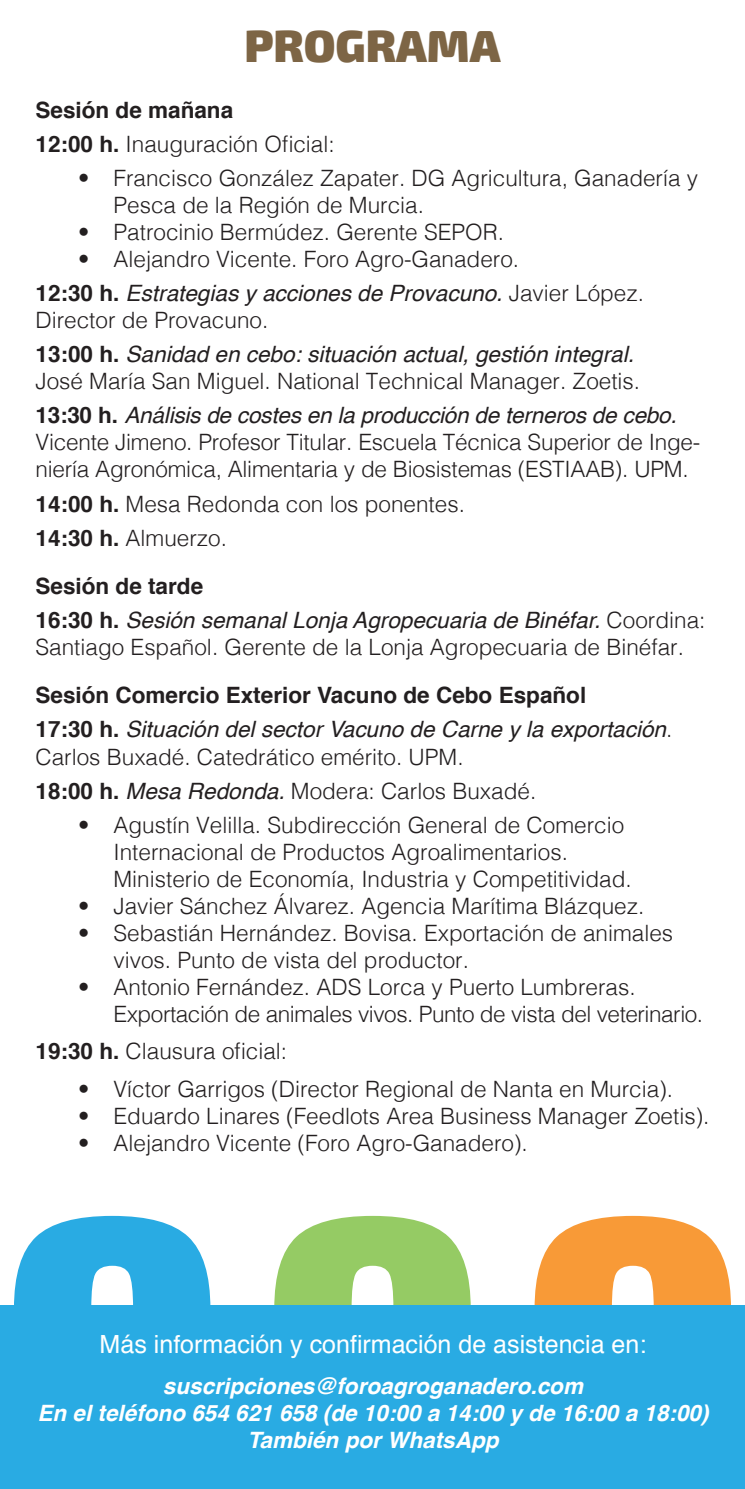
<style>
.page{position:relative;width:745px;height:1489px;background:#fff}
.page>*{position:absolute;margin:0;border:0;box-sizing:border-box;transform-origin:0 0}
.t1{font:900 45px "Exo 2";color:#7d6545}
.t2{font:25px "Helvetica";color:#fff}
.t3{font:300 22.5px/27px "Helvetica";color:#231f20}
.t4{font:italic 22.5px/34px "Helvetica";color:#231f20}
.t5{font:700 22.5px/34px "Helvetica";color:#231f20}
.t6{font:italic 700 22.5px/27px "Helvetica";color:#fff;text-align:center}
.t7{font:300 22.5px/27px "Helvetica";letter-spacing:-.02em;color:#231f20}
.s1{font-weight:300}
.s2{font-weight:700}
.s3{font-weight:400;font-style:italic}
.s4{font-weight:300;font-style:normal}
.s5{font-weight:700;font-style:normal}
</style>
<div class="page">
<svg style="left:14px;top:1215px;width:196px;height:89px"></svg>
<svg style="left:274px;top:1215px;width:196px;height:89px"></svg>
<svg style="left:534px;top:1215px;width:196px;height:89px"></svg>
<div style="left:0;top:1304px;width:744px;height:184px;background:#29abe3"></div>
<h1 class="t1" style="left:244px;top:19px;width:257px">PROGRAMA</h1>
<p class="t5" style="left:35px;top:93px;width:300px">Sesión de mañana<br>12:00 h. <span class="s1">Inauguración Oficial:</span></p>
<p class="t3" style="left:113px;top:163px;width:585px;text-indent:-35px">• Francisco González Zapater. DG Agricultura, Ganadería y<br>Pesca de la Región de Murcia.</p>
<p class="t3" style="left:78px;top:217px;width:427px">• Patrocinio Bermúdez. Gerente SEPOR.</p>
<p class="t3" style="left:35px;top:240px;width:609px;line-height:34px;text-indent:43px">• Alejandro Vicente. Foro Agro-Ganadero.<br><span class="s2">12:30 h.</span> <span class="s3">Estrategias y acciones de Provacuno.</span> Javier López.</p>
<p class="t4" style="left:35px;top:304px;width:599px"><span class="s4">Director de Provacuno.<br></span><span class="s5">13:00 h.</span> Sanidad en cebo: situación actual, gestión integral.</p>
<p class="t3" style="left:35px;top:363px;width:642px;line-height:34px">José María San Miguel. National Technical Manager. Zoetis.<br><span class="s2">13:30 h.</span> <span class="s3">Análisis de costes en la producción de terneros de cebo.</span></p>
<p class="t3" style="left:35px;top:427px;width:666px">Vicente Jimeno. Profesor Titular. Escuela Técnica Superior de Inge&shy;niería Agronómica, Alimentaria y de Biosistemas (ESTIAAB). UPM.</p>
<p class="t3" style="left:35px;top:485px;width:430px;line-height:34px"><span class="s2">14:00 h.</span> Mesa Redonda con los ponentes.<br><span class="s2">14:30 h.</span> Almuerzo.</p>
<p class="t4" style="left:35px;top:569px;width:671px"><span class="s5">Sesión de tarde<br>16:30 h.</span> Sesión semanal Lonja Agropecuaria de Binéfar. <span class="s4">Coordina:</span></p>
<p class="t3" style="left:35px;top:632px;width:649px">Santiago Español. Gerente de la Lonja Agropecuaria de Binéfar.</p>
<p class="t5" style="left:35px;top:678px;width:638px">Sesión Comercio Exterior Vacuno de Cebo Español<br>17:30 h. <span class="s3">Situación del sector Vacuno de Carne y la exportación</span><span class="s1">.</span></p>
<p class="t3" style="left:35px;top:738px;width:502px;line-height:34px">Carlos Buxadé. Catedrático emérito. UPM.<br><span class="s2">18:00 h.</span> <span class="s3">Mesa Redonda.</span> Modera: Carlos Buxadé.</p>
<p class="t3" style="left:113px;top:809px;width:519px;text-indent:-35px">• Agustín Velilla. Subdirección General de Comercio<br>Internacional de Productos Agroalimentarios.<br>Ministerio de Economía, Industria y Competitividad.</p>
<p class="t3" style="left:78px;top:890px;width:567px">• Javier Sánchez Álvarez. Agencia Marítima Blázquez.</p>
<p class="t3" style="left:113px;top:917px;width:560px;text-indent:-35px">• Sebastián Hernández. Bovisa. Exportación de animales vivos. Punto de vista del productor.</p>
<p class="t7" style="left:113px;top:971px;width:591px;text-indent:-35px">• Antonio Fernández. ADS Lorca y Puerto Lumbreras.<br>Exportación de animales vivos. Punto de vista del veterinario.</p>
<p class="t3" style="left:35px;top:1036px;width:253px"><span class="s2">19:30 h.</span> Clausura oficial:</p>
<p class="t3" style="left:78px;top:1073px;width:596px">• Víctor Garrigos (Director Regional de Nanta en Murcia).</p>
<p class="t3" style="left:78px;top:1100px;width:632px">• Eduardo Linares (Feedlots Area Business Manager Zoetis).</p>
<p class="t3" style="left:78px;top:1127px;width:451px">• Alejandro Vicente (Foro Agro-Ganadero).</p>
<p class="t2" style="left:100px;top:1324px;width:548px">Más información y confirmación de asistencia en:</p>
<p class="t6" style="left:37px;top:1372px;width:672px">suscripciones@foroagroganadero.com<br>En el teléfono 654 621 658 (de 10:00 a 14:00 y de 16:00 a 18:00)<br>También por WhatsApp</p>
</div>
